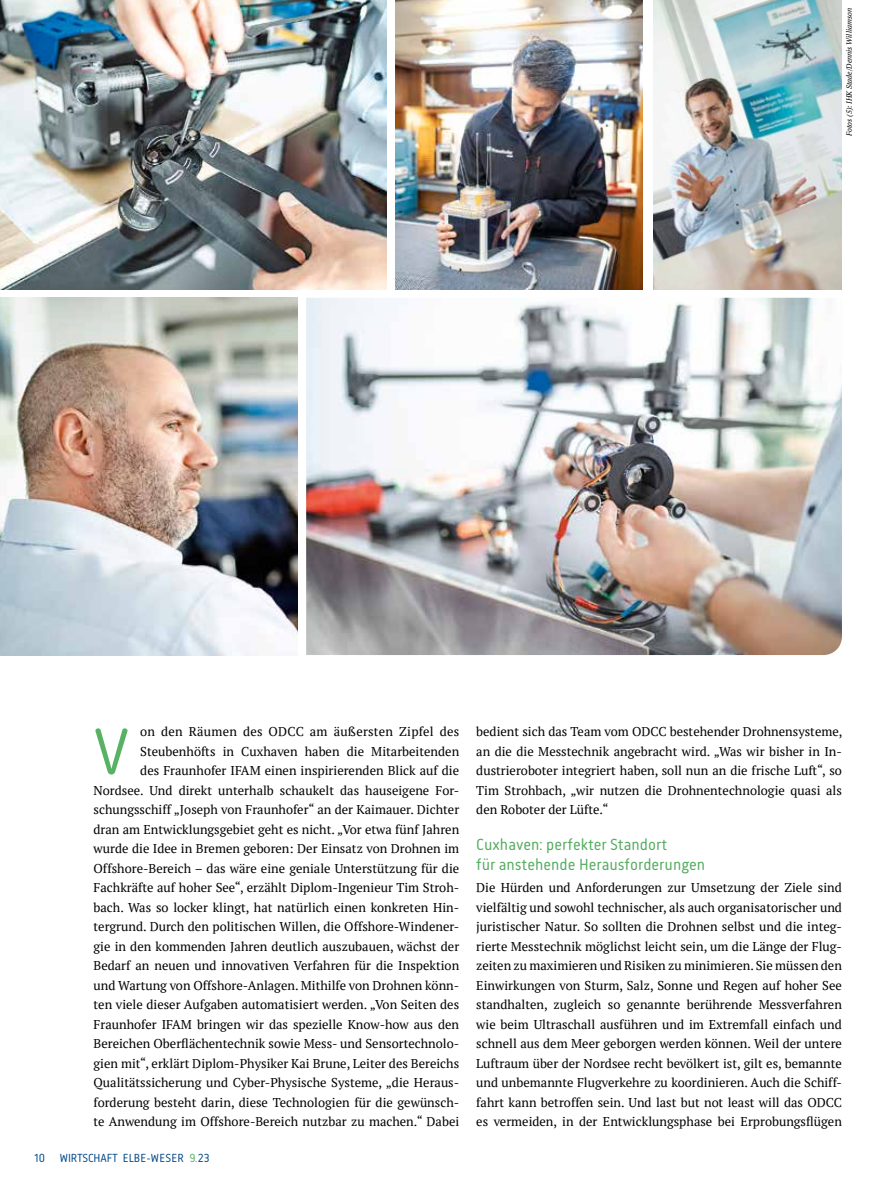
<style>
.page{position:relative;width:893px;height:1191px;background:#fff}
.page>*{position:absolute;margin:0;border:0;box-sizing:border-box;transform-origin:0 0}
.t1{font:67.5px "Korb";color:#57b363}
.t2{font:16.5px/19.5px "Korb";color:#53ab5e}
.t3{font:12.75px/19.5px "PT Serif";color:#000;text-align:justify}
.t4{font:12px "Korb";letter-spacing:-.01em;color:#004988}
.t5{font:italic 7.5px "PT Serif";color:#000}
.s1{color:#57b363}
</style>
<div class="page">
<img style="left:306px;top:298px;width:536px;height:357px">
<img style="left:0;top:298px;width:298px;height:357px">
<img style="left:0;top:0;width:387px;height:289px">
<img style="left:395px;top:0;width:247px;height:289px">
<img style="left:653px;top:0;width:189px;height:289px">
<p class="t5" style="left:844px;top:136px;width:129px;rotate:-90deg">Fotos (5): IHK Stade/Dennis Williamson</p>
<p class="t3" style="left:94px;top:722px;width:367px;text-align:right">on den Räumen des ODCC am äußersten Zipfel des Steubenhöfts in Cuxhaven haben die Mitarbeitenden<br>des Fraunhofer IFAM einen inspirierenden Blick auf die Nordsee. Und direkt unterhalb schaukelt das hauseigene For&shy;schungsschiff „Joseph von Fraunhofer“ an der Kaimauer. Dichter dran am Entwicklungsgebiet geht es nicht. „Vor etwa fünf Jahren wurde die Idee in Bremen geboren: Der Einsatz von Drohnen im Offshore-Bereich – das wäre eine geniale Unterstützung für die Fachkräfte auf hoher See“, erzählt Diplom-Ingenieur Tim Stroh&shy;bach. Was so locker klingt, hat natürlich einen konkreten Hin&shy;tergrund. Durch den politischen Willen, die Offshore-Windener&shy;gie in den kommenden Jahren deutlich auszubauen, wächst der Bedarf an neuen und innovativen Verfahren für die Inspektion und Wartung von Offshore-Anlagen. Mithilfe von Drohnen könn&shy;ten viele dieser Aufgaben automatisiert werden. „Von Seiten des Fraunhofer IFAM bringen wir das spezielle Know-how aus den Bereichen Oberflächentechnik sowie Mess- und Sensortechnolo&shy;gien mit“, erklärt Diplom-Physiker Kai Brune, Leiter des Bereichs Qualitätssicherung und Cyber-Physische Systeme, „die Heraus&shy;forderung besteht darin, diese Technologien für die gewünsch&shy;te Anwendung im Offshore-Bereich nutzbar zu machen.“ Dabei</p>
<p class="t3" style="left:476px;top:722px;width:368px">bedient sich das Team vom ODCC bestehender Drohnensysteme, an die die Messtechnik angebracht wird. „Was wir bisher in In&shy;dustrieroboter integriert haben, soll nun an die frische Luft“, so Tim Strohbach, „wir nutzen die Drohnentechnologie quasi als den Roboter der Lüfte.“</p>
<h1 class="t1" style="left:94px;top:713px;width:37px">V</h1>
<p class="t2" style="left:476px;top:835px;width:230px">Cuxhaven: perfekter Standort<br>für anstehende Herausforderungen</p>
<p class="t3" style="left:476px;top:878px;width:367px">Die Hürden und Anforderungen zur Umsetzung der Ziele sind vielfältig und sowohl technischer, als auch organisatorischer und juristischer Natur. So sollten die Drohnen selbst und die integ&shy;rierte Messtechnik möglichst leicht sein, um die Länge der Flug&shy;zeiten zu maximieren und Risiken zu minimieren. Sie müssen den Einwirkungen von Sturm, Salz, Sonne und Regen auf hoher See standhalten, zugleich so genannte berührende Messverfahren wie beim Ultraschall ausführen und im Extremfall einfach und schnell aus dem Meer geborgen werden können. Weil der untere Luftraum über der Nordsee recht bevölkert ist, gilt es, bemannte und unbemannte Flugverkehre zu koordinieren. Auch die Schiff&shy;fahrt kann betroffen sein. Und last but not least will das ODCC es vermeiden, in der Entwicklungsphase bei Erprobungsflügen</p>
<p class="t4" style="left:34px;top:1151px;width:177px">10 WIRTSCHAFT ELBE-WESER <span class="s1">9.</span>23</p>
</div>
